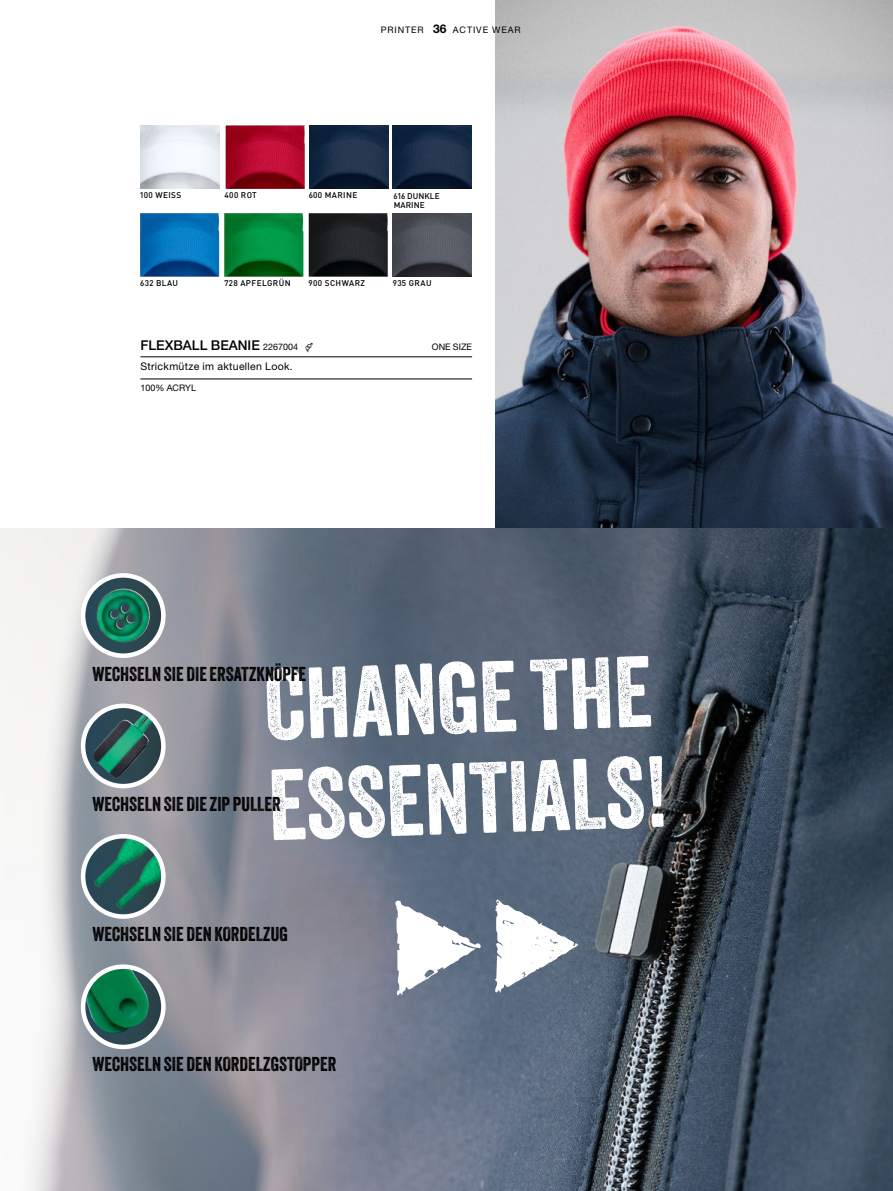
<style>
.page{position:relative;width:893px;height:1191px;background:#fff}
.page>*{position:absolute;margin:0;border:0;box-sizing:border-box;transform-origin:0 0}
.Header_article{font:97.5px "Veneer";color:#fff}
.SPECS_JHS22{font:19.5px "Veneer";color:#000}
.NAMNM20{font:500 13.5px "Helvetica Neue LT Pro";color:#000}
.BREAD_JHS22{font:10.5px "Helvetica Neue LT Pro";letter-spacing:.03em;color:#000}
.SPECS_JHS22-2{font:9px "Helvetica Neue LT Pro";letter-spacing:.1em;color:#000}
.SPECS_JHS22-3{font:9px "Helvetica Neue LT Pro";color:#000}
.NAMNM20-2{font:9px "Helvetica Neue LT Pro";color:#000}
.Colors-H2022{font:500 8.25px "DIN Pro";letter-spacing:.04em;color:#000}
.Colors-H2022-2{font:500 8.25px/9px "DIN Pro";letter-spacing:.01em;color:#000}
.s1{font-weight:700;font-size:12px}
.s2{font-weight:400;font-size:9px}
</style>
<div class="page">
<img style="left:495px;top:0;width:398px;height:529px">
<img style="left:0;top:529px;width:893px;height:662px">
<svg style="left:83px;top:966px;width:80px;height:81px"></svg>
<img style="left:86px;top:969px;width:65px;height:65px">
<div style="left:81px;top:964px;width:85px;height:85px;border:4px solid #fff;border-radius:50%"></div>
<svg style="left:83px;top:706px;width:80px;height:80px"></svg>
<img style="left:92px;top:714px;width:60px;height:64px">
<div style="left:81px;top:703px;width:85px;height:85px;border:4px solid #fff;border-radius:50%"></div>
<svg style="left:83px;top:836px;width:80px;height:80px"></svg>
<img style="left:94px;top:838px;width:67px;height:71px">
<div style="left:81px;top:834px;width:85px;height:84px;border:4px solid #fff;border-radius:50%"></div>
<svg style="left:83px;top:575px;width:80px;height:80px"></svg>
<img style="left:93px;top:588px;width:60px;height:57px">
<div style="left:81px;top:573px;width:85px;height:85px;border:4px solid #fff;border-radius:50%"></div>
<img style="left:140px;top:126px;width:79px;height:63px">
<img style="left:226px;top:126px;width:79px;height:63px">
<img style="left:310px;top:126px;width:79px;height:63px">
<img style="left:393px;top:126px;width:79px;height:63px">
<img style="left:140px;top:213px;width:79px;height:63px">
<img style="left:224px;top:213px;width:79px;height:63px">
<img style="left:309px;top:213px;width:79px;height:63px">
<img style="left:393px;top:213px;width:79px;height:63px">
<svg style="left:395px;top:899px;width:87px;height:96px"></svg>
<svg style="left:494px;top:899px;width:84px;height:93px"></svg>
<hr style="left:140px;top:356px;width:332px;height:1px;background:#000">
<hr style="left:140px;top:379px;width:332px;height:1px;background:#000">
<p class="SPECS_JHS22-2" style="left:381px;top:24px;width:142px">PRINTER <span class="s1">36</span> ACTIVE WEAR</p>
<p class="Colors-H2022" style="left:140px;top:189px;width:43px">100 WEISS</p>
<p class="Colors-H2022" style="left:224px;top:189px;width:34px">400 ROT</p>
<p class="Colors-H2022" style="left:309px;top:189px;width:50px">600 MARINE</p>
<p class="Colors-H2022-2" style="left:394px;top:191px;width:48px">616 DUNKLE<br>MARINE</p>
<p class="Colors-H2022" style="left:140px;top:277px;width:40px">632 BLAU</p>
<p class="Colors-H2022" style="left:224px;top:277px;width:68px">728 APFELGRÜN</p>
<p class="Colors-H2022" style="left:309px;top:277px;width:58px">900 SCHWARZ</p>
<p class="Colors-H2022" style="left:393px;top:277px;width:40px">935 GRAU</p>
<p class="NAMNM20" style="left:140px;top:337px;width:174px">FLEXBALL BEANIE <span class="s2">2267004</span> ⚤</p>
<p class="NAMNM20-2" style="left:432px;top:341px;width:42px">ONE SIZE</p>
<p class="BREAD_JHS22" style="left:140px;top:360px;width:154px">Strickmütze im aktuellen Look.</p>
<p class="SPECS_JHS22-3" style="left:140px;top:382px;width:57px">100% ACRYL</p>
<p class="Header_article" style="left:263px;top:645px;width:389px;rotate:-2deg">CHANGE THE</p>
<p class="Header_article" style="left:266px;top:746px;width:402px;rotate:-2deg">ESSENTIALS!</p>
<p class="SPECS_JHS22" style="left:92px;top:662px;width:215px">WECHSELN SIE DIE ERSATZKNÖPFE</p>
<p class="SPECS_JHS22" style="left:92px;top:792px;width:190px">WECHSELN SIE DIE ZIP PULLER</p>
<p class="SPECS_JHS22" style="left:92px;top:922px;width:197px">WECHSELN SIE DEN KORDELZUG</p>
<p class="SPECS_JHS22" style="left:92px;top:1051px;width:245px">WECHSELN SIE DEN KORDELZGSTOPPER</p>
</div>
